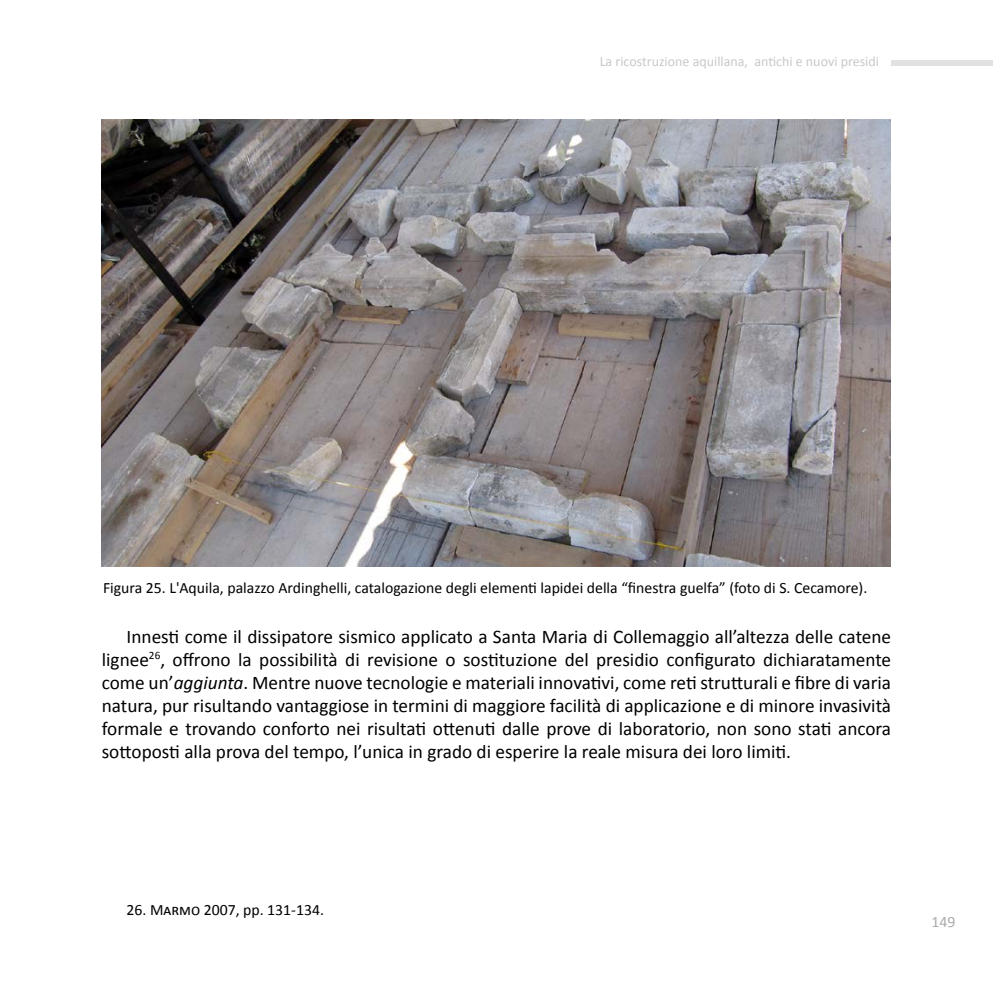
<style>
.page{position:relative;width:993px;height:993px;background:#fff}
.page>*{position:absolute;margin:0;border:0;box-sizing:border-box;transform-origin:0 0}
.t1{font:19.25px/23.1px "Calibri";color:#000;text-align:justify}
.t2{font:15.75px "Calibri";color:#000}
.t3{font:15.75px "Calibri";color:#a9abae}
.t4{font:14px "Calibri";color:#c9c9c9}
.s1{font-style:italic}
</style>
<div class="page">
<div style="left:890px;top:61px;width:102px;height:5px;background:#e1e1e1"></div>
<img style="left:102px;top:119px;width:787px;height:447px">
<p class="t4" style="left:599px;top:53px;width:281px">La ricostruzione aquillana, antichi e nuovi presidi</p>
<p class="t2" style="left:103px;top:577px;width:765px">Figura 25. L'Aquila, palazzo Ardinghelli, catalogazione degli elementi lapidei della “finestra guelfa” (foto di S. Cecamore).</p>
<p class="t1" style="left:102px;top:624px;width:790px;text-indent:25px">Innesti come il dissipatore sismico applicato a Santa Maria di Collemaggio all’altezza delle catene lignee<sup>26</sup>, offrono la possibilità di revisione o sostituzione del presidio configurato dichiaratamente come un’<span class="s1">aggiunta</span>. Mentre nuove tecnologie e materiali innovativi, come reti strutturali e fibre di varia natura, pur risultando vantaggiose in termini di maggiore facilità di applicazione e di minore invasività formale e trovando conforto nei risultati ottenuti dalle prove di laboratorio, non sono stati ancora sottoposti alla prova del tempo, l’unica in grado di esperire la reale misura dei loro limiti.</p>
<p class="t2" style="left:126px;top:899px;width:199px">26. Marmo 2007, pp. 131-134.</p>
<p class="t3" style="left:931px;top:911px;width:25px">149</p>
</div>
